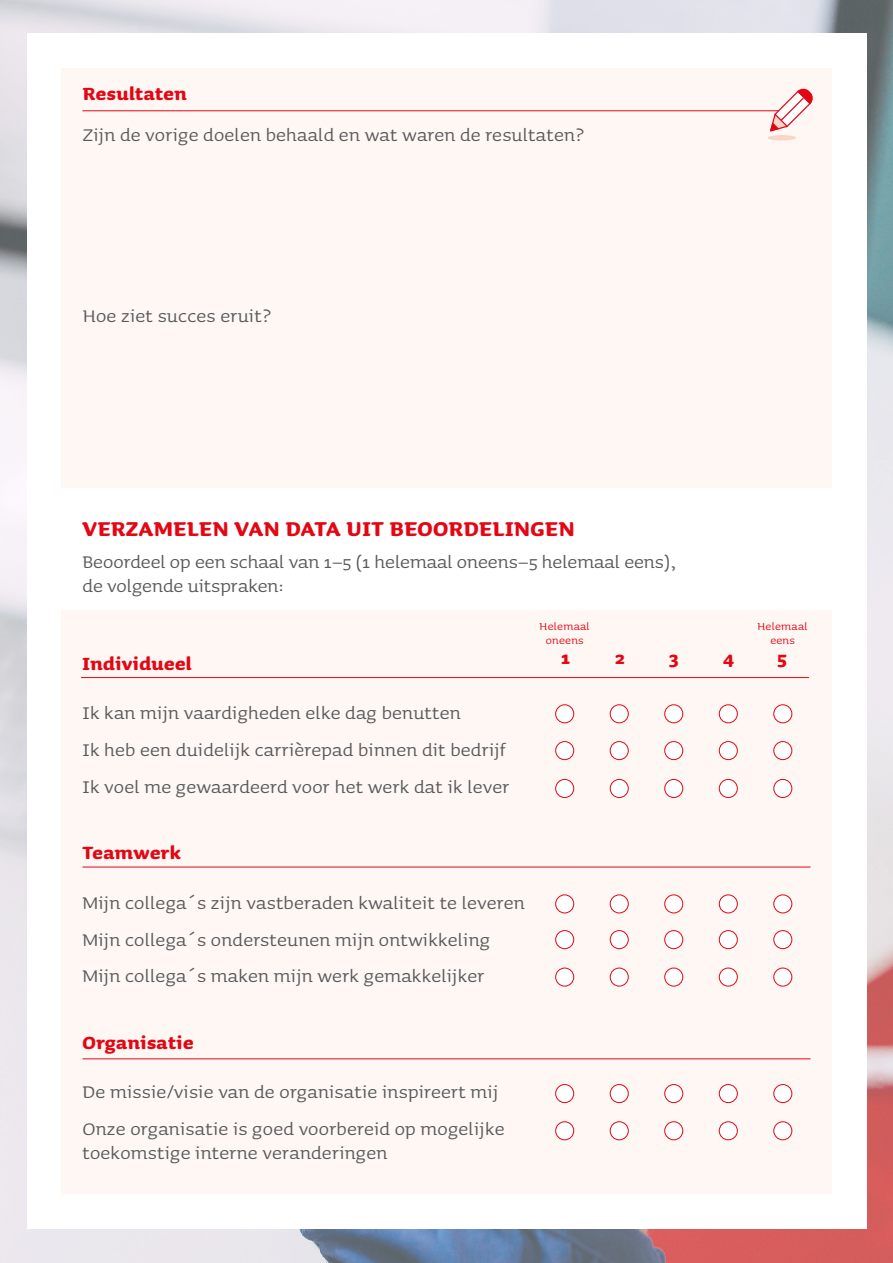
<style>
.page{position:relative;width:893px;height:1263px;background:#fff}
.page>*{position:absolute;margin:0;border:0;box-sizing:border-box;transform-origin:0 0}
.t1{font:700 25.5px "Sauna Pro";letter-spacing:.02em;color:#e30613}
.body{font:22.5px/24px "Sauna Pro";letter-spacing:.01em;color:#57585a}
.kyssäri{font:22.5px "Sauna Pro";letter-spacing:.01em;color:#57585a}
.t2{font:700 22.5px "Sauna Pro";letter-spacing:.02em;color:#e30613}
.t3{font:13.5px/13.5px "Sauna Pro";letter-spacing:.02em;color:#e30613;text-align:center}
</style>
<div class="page">
<img style="left:0;top:0;width:893px;height:1263px">
<div style="left:27px;top:34px;width:839px;height:1195px;background:#fff"></div>
<div style="left:61px;top:68px;width:771px;height:419px;background:#fef7f4"></div>
<div style="left:61px;top:610px;width:771px;height:584px;background:#fef7f4"></div>
<div style="left:556px;top:705px;width:18px;height:18px;background:#fff;border-radius:50%"></div>
<div style="left:555px;top:704px;width:19px;height:19px;border:1px solid #e30613;border-radius:50%"></div>
<div style="left:610px;top:705px;width:18px;height:18px;background:#fff;border-radius:50%"></div>
<div style="left:610px;top:704px;width:18px;height:19px;border:1px solid #e30613;border-radius:50%"></div>
<div style="left:665px;top:705px;width:18px;height:18px;background:#fff;border-radius:50%"></div>
<div style="left:664px;top:704px;width:19px;height:19px;border:1px solid #e30613;border-radius:50%"></div>
<div style="left:719px;top:705px;width:18px;height:18px;background:#fff;border-radius:50%"></div>
<div style="left:719px;top:704px;width:18px;height:19px;border:1px solid #e30613;border-radius:50%"></div>
<div style="left:774px;top:705px;width:18px;height:18px;background:#fff;border-radius:50%"></div>
<div style="left:774px;top:704px;width:18px;height:19px;border:1px solid #e30613;border-radius:50%"></div>
<div style="left:556px;top:741px;width:18px;height:19px;background:#fff;border-radius:50%"></div>
<div style="left:555px;top:741px;width:19px;height:19px;border:1px solid #e30613;border-radius:50%"></div>
<div style="left:610px;top:741px;width:18px;height:19px;background:#fff;border-radius:50%"></div>
<div style="left:610px;top:741px;width:18px;height:19px;border:1px solid #e30613;border-radius:50%"></div>
<div style="left:665px;top:741px;width:18px;height:19px;background:#fff;border-radius:50%"></div>
<div style="left:664px;top:741px;width:19px;height:19px;border:1px solid #e30613;border-radius:50%"></div>
<div style="left:719px;top:741px;width:18px;height:19px;background:#fff;border-radius:50%"></div>
<div style="left:719px;top:741px;width:18px;height:19px;border:1px solid #e30613;border-radius:50%"></div>
<div style="left:774px;top:741px;width:18px;height:19px;background:#fff;border-radius:50%"></div>
<div style="left:774px;top:741px;width:18px;height:19px;border:1px solid #e30613;border-radius:50%"></div>
<div style="left:556px;top:779px;width:18px;height:18px;background:#fff;border-radius:50%"></div>
<div style="left:555px;top:779px;width:19px;height:19px;border:1px solid #e30613;border-radius:50%"></div>
<div style="left:610px;top:779px;width:18px;height:18px;background:#fff;border-radius:50%"></div>
<div style="left:610px;top:779px;width:18px;height:19px;border:1px solid #e30613;border-radius:50%"></div>
<div style="left:665px;top:779px;width:18px;height:18px;background:#fff;border-radius:50%"></div>
<div style="left:664px;top:779px;width:19px;height:19px;border:1px solid #e30613;border-radius:50%"></div>
<div style="left:719px;top:779px;width:18px;height:18px;background:#fff;border-radius:50%"></div>
<div style="left:719px;top:779px;width:18px;height:19px;border:1px solid #e30613;border-radius:50%"></div>
<div style="left:774px;top:779px;width:18px;height:18px;background:#fff;border-radius:50%"></div>
<div style="left:774px;top:779px;width:18px;height:19px;border:1px solid #e30613;border-radius:50%"></div>
<div style="left:556px;top:1084px;width:18px;height:18px;background:#fff;border-radius:50%"></div>
<div style="left:555px;top:1084px;width:19px;height:19px;border:1px solid #e30613;border-radius:50%"></div>
<div style="left:610px;top:1084px;width:18px;height:18px;background:#fff;border-radius:50%"></div>
<div style="left:610px;top:1084px;width:18px;height:19px;border:1px solid #e30613;border-radius:50%"></div>
<div style="left:665px;top:1084px;width:18px;height:18px;background:#fff;border-radius:50%"></div>
<div style="left:664px;top:1084px;width:19px;height:19px;border:1px solid #e30613;border-radius:50%"></div>
<div style="left:719px;top:1084px;width:18px;height:18px;background:#fff;border-radius:50%"></div>
<div style="left:719px;top:1084px;width:18px;height:19px;border:1px solid #e30613;border-radius:50%"></div>
<div style="left:774px;top:1084px;width:18px;height:18px;background:#fff;border-radius:50%"></div>
<div style="left:774px;top:1084px;width:18px;height:19px;border:1px solid #e30613;border-radius:50%"></div>
<div style="left:556px;top:1122px;width:18px;height:18px;background:#fff;border-radius:50%"></div>
<div style="left:555px;top:1121px;width:19px;height:19px;border:1px solid #e30613;border-radius:50%"></div>
<div style="left:610px;top:1122px;width:18px;height:18px;background:#fff;border-radius:50%"></div>
<div style="left:610px;top:1121px;width:18px;height:19px;border:1px solid #e30613;border-radius:50%"></div>
<div style="left:665px;top:1122px;width:18px;height:18px;background:#fff;border-radius:50%"></div>
<div style="left:664px;top:1121px;width:19px;height:19px;border:1px solid #e30613;border-radius:50%"></div>
<div style="left:719px;top:1122px;width:18px;height:18px;background:#fff;border-radius:50%"></div>
<div style="left:719px;top:1121px;width:18px;height:19px;border:1px solid #e30613;border-radius:50%"></div>
<div style="left:774px;top:1122px;width:18px;height:18px;background:#fff;border-radius:50%"></div>
<div style="left:774px;top:1121px;width:18px;height:19px;border:1px solid #e30613;border-radius:50%"></div>
<div style="left:556px;top:895px;width:18px;height:18px;background:#fff;border-radius:50%"></div>
<div style="left:555px;top:895px;width:19px;height:18px;border:1px solid #e30613;border-radius:50%"></div>
<div style="left:610px;top:895px;width:18px;height:18px;background:#fff;border-radius:50%"></div>
<div style="left:610px;top:895px;width:18px;height:18px;border:1px solid #e30613;border-radius:50%"></div>
<div style="left:665px;top:895px;width:18px;height:18px;background:#fff;border-radius:50%"></div>
<div style="left:664px;top:895px;width:19px;height:18px;border:1px solid #e30613;border-radius:50%"></div>
<div style="left:719px;top:895px;width:18px;height:18px;background:#fff;border-radius:50%"></div>
<div style="left:719px;top:895px;width:18px;height:18px;border:1px solid #e30613;border-radius:50%"></div>
<div style="left:774px;top:895px;width:18px;height:18px;background:#fff;border-radius:50%"></div>
<div style="left:774px;top:895px;width:18px;height:18px;border:1px solid #e30613;border-radius:50%"></div>
<div style="left:556px;top:931px;width:18px;height:18px;background:#fff;border-radius:50%"></div>
<div style="left:555px;top:930px;width:19px;height:19px;border:1px solid #e30613;border-radius:50%"></div>
<div style="left:610px;top:931px;width:18px;height:18px;background:#fff;border-radius:50%"></div>
<div style="left:610px;top:930px;width:18px;height:19px;border:1px solid #e30613;border-radius:50%"></div>
<div style="left:665px;top:931px;width:18px;height:18px;background:#fff;border-radius:50%"></div>
<div style="left:664px;top:930px;width:19px;height:19px;border:1px solid #e30613;border-radius:50%"></div>
<div style="left:719px;top:931px;width:18px;height:18px;background:#fff;border-radius:50%"></div>
<div style="left:719px;top:930px;width:18px;height:19px;border:1px solid #e30613;border-radius:50%"></div>
<div style="left:774px;top:931px;width:18px;height:18px;background:#fff;border-radius:50%"></div>
<div style="left:774px;top:930px;width:18px;height:19px;border:1px solid #e30613;border-radius:50%"></div>
<div style="left:556px;top:968px;width:18px;height:18px;background:#fff;border-radius:50%"></div>
<div style="left:555px;top:968px;width:19px;height:18px;border:1px solid #e30613;border-radius:50%"></div>
<div style="left:610px;top:968px;width:18px;height:18px;background:#fff;border-radius:50%"></div>
<div style="left:610px;top:968px;width:18px;height:18px;border:1px solid #e30613;border-radius:50%"></div>
<div style="left:665px;top:968px;width:18px;height:18px;background:#fff;border-radius:50%"></div>
<div style="left:664px;top:968px;width:19px;height:18px;border:1px solid #e30613;border-radius:50%"></div>
<div style="left:719px;top:968px;width:18px;height:18px;background:#fff;border-radius:50%"></div>
<div style="left:719px;top:968px;width:18px;height:18px;border:1px solid #e30613;border-radius:50%"></div>
<div style="left:774px;top:968px;width:18px;height:18px;background:#fff;border-radius:50%"></div>
<div style="left:774px;top:968px;width:18px;height:18px;border:1px solid #e30613;border-radius:50%"></div>
<hr style="left:81px;top:677px;width:728px;height:1px;background:#e30613">
<hr style="left:82px;top:867px;width:728px;height:1px;background:#e30613">
<hr style="left:82px;top:1058px;width:728px;height:1px;background:#e30613">
<hr style="left:82px;top:110px;width:719px;height:1px;background:#e30613">
<svg style="left:770px;top:88px;width:43px;height:43px"></svg>
<div style="left:767px;top:135px;width:29px;height:5px;background:#fad6c9;border-radius:50%"></div>
<p class="t2" style="left:83px;top:80px;width:105px">Resultaten</p>
<p class="kyssäri" style="left:83px;top:123px;width:503px">Zijn de vorige doelen behaald en wat waren de resultaten?</p>
<p class="kyssäri" style="left:83px;top:304px;width:190px">Hoe ziet succes eruit?</p>
<p class="t1" style="left:82px;top:513px;width:494px">VERZAMELEN VAN DATA UIT BEOORDELINGEN</p>
<p class="body" style="left:82px;top:550px;width:595px">Beoordeel op een schaal van 1–5 (1 helemaal oneens–5 helemaal eens), de volgende uitspraken:</p>
<p class="t2" style="left:82px;top:650px;width:111px">Individueel</p>
<p class="body" style="left:82px;top:701px;width:380px">Ik kan mijn vaardigheden elke dag benutten</p>
<p class="body" style="left:82px;top:738px;width:425px">Ik heb een duidelijk carrièrepad binnen dit bedrijf</p>
<p class="body" style="left:82px;top:775px;width:429px">Ik voel me gewaardeerd voor het werk dat ik lever</p>
<p class="t3" style="left:540px;top:620px;width:52px">Helemaal oneens</p>
<p class="t3" style="left:758px;top:620px;width:52px">Helemaal eens</p>
<p class="t2" style="left:561px;top:644px;width:10px">1</p>
<p class="t2" style="left:615px;top:644px;width:11px">2</p>
<p class="t2" style="left:669px;top:644px;width:11px">3</p>
<p class="t2" style="left:723px;top:644px;width:12px">4</p>
<p class="t2" style="left:777px;top:644px;width:11px">5</p>
<p class="t2" style="left:82px;top:839px;width:100px">Teamwerk</p>
<p class="body" style="left:82px;top:891px;width:444px">Mijn collega´s zijn vastberaden kwaliteit te leveren</p>
<p class="body" style="left:82px;top:927px;width:409px">Mijn collega´s ondersteunen mijn ontwikkeling</p>
<p class="body" style="left:82px;top:964px;width:404px">Mijn collega´s maken mijn werk gemakkelijker</p>
<p class="t2" style="left:82px;top:1029px;width:112px">Organisatie</p>
<p class="body" style="left:82px;top:1080px;width:417px">De missie/visie van de organisatie inspireert mij</p>
<p class="body" style="left:82px;top:1117px;width:423px">Onze organisatie is goed voorbereid op mogelijke toekomstige interne veranderingen</p>
</div>
